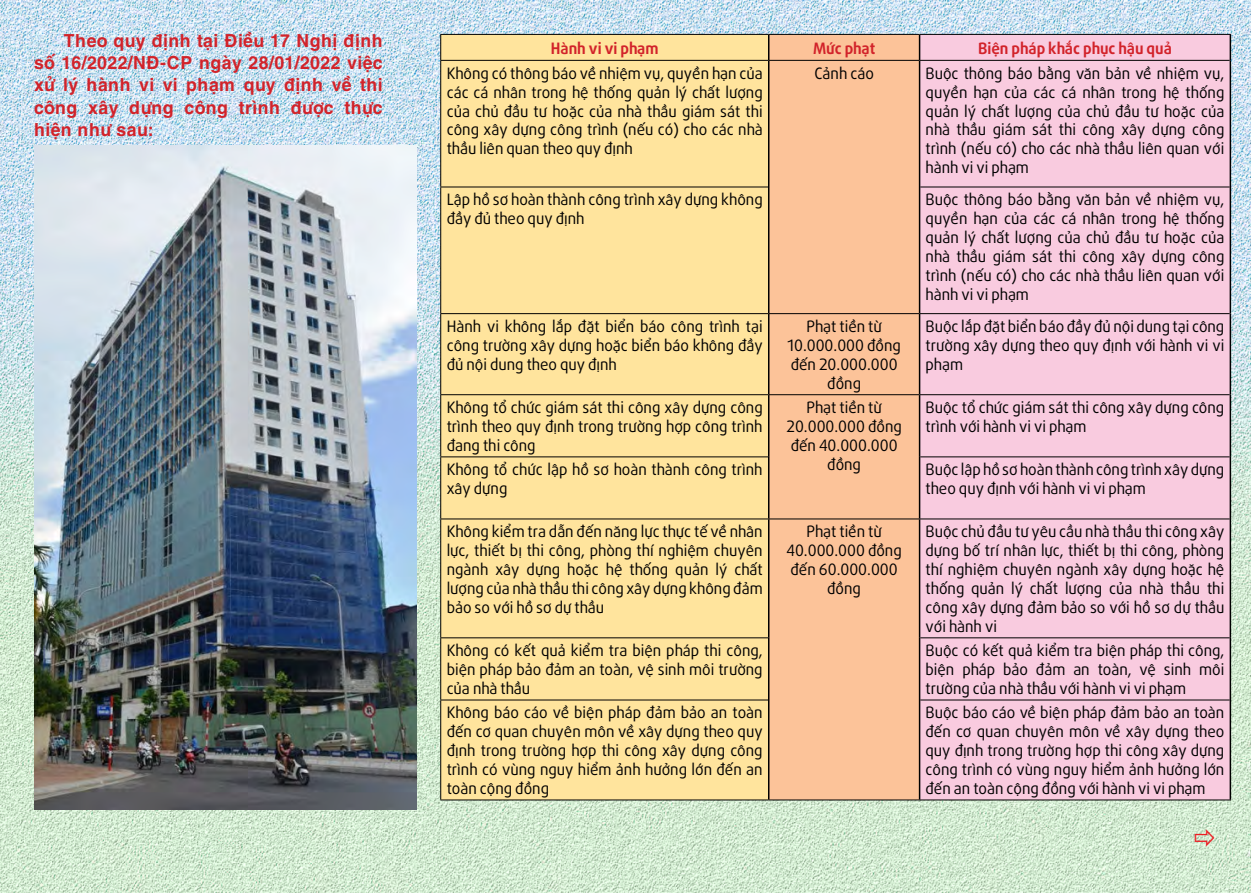
<style>
.page{position:relative;width:1251px;height:893px;background:#fff}
.page>*{position:absolute;margin:0;border:0;box-sizing:border-box;transform-origin:0 0}
.t1{font:700 18px/22.2px "UTM Helve";letter-spacing:.005em;color:#d2232a;text-align:justify}
.t2{font:15.75px/18.9px "UTM Daxline";color:#000;text-align:justify}
.t3{font:700 15.75px "UTM Daxline";color:#d2232a}
</style>
<div class="page">
<img style="left:0;top:0;width:1250px;height:893px">
<div style="left:441px;top:35px;width:326px;height:765px;background:#ffe49d"></div>
<div style="left:769px;top:35px;width:149px;height:765px;background:#fcc399"></div>
<div style="left:920px;top:35px;width:309px;height:765px;background:#f9cbdf"></div>
<hr style="left:767px;top:35px;width:2px;height:25px;background:#000">
<hr style="left:918px;top:35px;width:2px;height:25px;background:#000">
<svg style="left:1229px;top:35px;width:1px;height:25px"></svg>
<hr style="left:767px;top:61px;width:2px;height:126px;background:#000">
<hr style="left:918px;top:61px;width:2px;height:126px;background:#000">
<hr style="left:1229px;top:60px;width:1px;height:127px;background:#000">
<hr style="left:767px;top:187px;width:2px;height:126px;background:#000">
<hr style="left:918px;top:187px;width:2px;height:126px;background:#000">
<hr style="left:1229px;top:187px;width:1px;height:127px;background:#000">
<hr style="left:767px;top:314px;width:2px;height:80px;background:#000">
<hr style="left:918px;top:314px;width:2px;height:80px;background:#000">
<hr style="left:1229px;top:314px;width:1px;height:81px;background:#000">
<hr style="left:767px;top:395px;width:2px;height:62px;background:#000">
<hr style="left:918px;top:395px;width:2px;height:62px;background:#000">
<hr style="left:1229px;top:395px;width:1px;height:62px;background:#000">
<hr style="left:767px;top:457px;width:2px;height:62px;background:#000">
<hr style="left:918px;top:457px;width:2px;height:62px;background:#000">
<hr style="left:1229px;top:457px;width:1px;height:62px;background:#000">
<hr style="left:767px;top:519px;width:2px;height:119px;background:#000">
<hr style="left:918px;top:519px;width:2px;height:119px;background:#000">
<hr style="left:1229px;top:519px;width:1px;height:119px;background:#000">
<hr style="left:767px;top:638px;width:2px;height:62px;background:#000">
<hr style="left:918px;top:638px;width:2px;height:62px;background:#000">
<hr style="left:1229px;top:638px;width:1px;height:62px;background:#000">
<hr style="left:767px;top:700px;width:2px;height:100px;background:#000">
<hr style="left:918px;top:700px;width:2px;height:100px;background:#000">
<hr style="left:1229px;top:700px;width:1px;height:100px;background:#000">
<hr style="left:440px;top:34px;width:328px;height:1px;background:#000">
<svg style="left:440px;top:35px;width:1px;height:25px"></svg>
<hr style="left:768px;top:34px;width:151px;height:1px;background:#000">
<hr style="left:919px;top:34px;width:311px;height:1px;background:#000">
<hr style="left:440px;top:60px;width:328px;height:1px;background:#000">
<hr style="left:440px;top:61px;width:1px;height:126px;background:#000">
<hr style="left:768px;top:60px;width:151px;height:1px;background:#000">
<hr style="left:768px;top:313px;width:151px;height:1px;background:#000">
<hr style="left:919px;top:60px;width:310px;height:1px;background:#000">
<hr style="left:440px;top:187px;width:327px;height:1px;background:#000">
<hr style="left:440px;top:187px;width:1px;height:126px;background:#000">
<hr style="left:920px;top:187px;width:309px;height:1px;background:#000">
<hr style="left:440px;top:313px;width:328px;height:1px;background:#000">
<hr style="left:440px;top:314px;width:1px;height:80px;background:#000">
<hr style="left:919px;top:313px;width:310px;height:1px;background:#000">
<hr style="left:440px;top:394px;width:328px;height:1px;background:#000">
<hr style="left:440px;top:395px;width:1px;height:61px;background:#000">
<hr style="left:768px;top:394px;width:151px;height:1px;background:#000">
<hr style="left:768px;top:519px;width:151px;height:1px;background:#000">
<hr style="left:919px;top:394px;width:310px;height:1px;background:#000">
<hr style="left:440px;top:456px;width:327px;height:1px;background:#000">
<hr style="left:440px;top:457px;width:1px;height:62px;background:#000">
<hr style="left:920px;top:456px;width:309px;height:1px;background:#000">
<hr style="left:440px;top:519px;width:328px;height:1px;background:#000">
<hr style="left:440px;top:519px;width:1px;height:118px;background:#000">
<hr style="left:919px;top:519px;width:310px;height:1px;background:#000">
<hr style="left:440px;top:637px;width:327px;height:1px;background:#000">
<hr style="left:440px;top:638px;width:1px;height:62px;background:#000">
<hr style="left:440px;top:700px;width:1px;height:100px;background:#000">
<hr style="left:920px;top:637px;width:309px;height:1px;background:#000">
<hr style="left:440px;top:700px;width:327px;height:1px;background:#000">
<hr style="left:440px;top:800px;width:328px;height:1px;background:#000">
<hr style="left:768px;top:800px;width:151px;height:1px;background:#000">
<hr style="left:920px;top:700px;width:309px;height:1px;background:#000">
<hr style="left:919px;top:800px;width:311px;height:1px;background:#000">
<img style="left:34px;top:146px;width:383px;height:663px">
<svg style="left:1194px;top:829px;width:20px;height:17px"></svg>
<p class="t1" style="left:34px;top:27px;width:350px;text-indent:30px">Theo quy định tại Điều 17 Nghị định số 16/2022/NĐ-CP ngày 28/01/2022 việc xử lý hành vi vi phạm quy định về thi công xây dựng công trình được thực hiện như sau:</p>
<p class="t3" style="left:550px;top:36px;width:109px">Hành vi vi phạm</p>
<p class="t3" style="left:812px;top:36px;width:64px">Mức phạt</p>
<p class="t3" style="left:977px;top:36px;width:195px">Biện pháp khắc phục hậu quả</p>
<p class="t2" style="left:446px;top:63px;width:317px">Không có thông báo về nhiệm vụ, quyền hạn của các cá nhân trong hệ thống quản lý chất lượng của chủ đầu tư hoặc của nhà thầu giám sát thi công xây dựng công trình (nếu có) cho các nhà thầu liên quan theo quy định</p>
<p class="t2" style="left:814px;top:63px;width:61px">Cảnh cáo</p>
<p class="t2" style="left:925px;top:63px;width:300px">Buộc thông báo bằng văn bản về nhiệm vụ, quyền hạn của các cá nhân trong hệ thống quản lý chất lượng của chủ đầu tư hoặc của nhà thầu giám sát thi công xây dựng công trình (nếu có) cho các nhà thầu liên quan với hành vi vi phạm</p>
<p class="t2" style="left:446px;top:190px;width:317px">Lập hồ sơ hoàn thành công trình xây dựng không đầy đủ theo quy định</p>
<p class="t2" style="left:925px;top:190px;width:300px">Buộc thông báo bằng văn bản về nhiệm vụ, quyền hạn của các cá nhân trong hệ thống quản lý chất lượng của chủ đầu tư hoặc của nhà thầu giám sát thi công xây dựng công trình (nếu có) cho các nhà thầu liên quan với hành vi vi phạm</p>
<p class="t2" style="left:446px;top:316px;width:317px">Hành vi không lắp đặt biển báo công trình tại công trường xây dựng hoặc biển báo không đầy đủ nội dung theo quy định</p>
<p class="t2" style="left:787px;top:316px;width:115px;text-align:center">Phạt tiền từ<br>10.000.000 đồng đến 20.000.000 đồng</p>
<p class="t2" style="left:925px;top:316px;width:300px">Buộc lắp đặt biển báo đầy đủ nội dung tại công trường xây dựng theo quy định với hành vi vi phạm</p>
<p class="t2" style="left:446px;top:397px;width:317px">Không tổ chức giám sát thi công xây dựng công trình theo quy định trong trường hợp công trình đang thi công</p>
<p class="t2" style="left:786px;top:397px;width:117px;text-align:center">Phạt tiền từ<br>20.000.000 đồng đến 40.000.000 đồng</p>
<p class="t2" style="left:925px;top:397px;width:300px">Buộc tổ chức giám sát thi công xây dựng công trình với hành vi vi phạm</p>
<p class="t2" style="left:446px;top:459px;width:317px">Không tổ chức lập hồ sơ hoàn thành công trình xây dựng</p>
<p class="t2" style="left:925px;top:459px;width:300px">Buộc lập hồ sơ hoàn thành công trình xây dựng theo quy định với hành vi vi phạm</p>
<p class="t2" style="left:446px;top:521px;width:317px">Không kiểm tra dẫn đến năng lực thực tế về nhân lực, thiết bị thi công, phòng thí nghiệm chuyên ngành xây dựng hoặc hệ thống quản lý chất lượng của nhà thầu thi công xây dựng không đảm bảo so với hồ sơ dự thầu</p>
<p class="t2" style="left:786px;top:521px;width:117px;text-align:center">Phạt tiền từ<br>40.000.000 đồng đến 60.000.000 đồng</p>
<p class="t2" style="left:925px;top:521px;width:300px">Buộc chủ đầu tư yêu cầu nhà thầu thi công xây dựng bố trí nhân lực, thiết bị thi công, phòng thí nghiệm chuyên ngành xây dựng hoặc hệ thống quản lý chất lượng của nhà thầu thi công xây dựng đảm bảo so với hồ sơ dự thầu với hành vi</p>
<p class="t2" style="left:446px;top:640px;width:317px">Không có kết quả kiểm tra biện pháp thi công, biện pháp bảo đảm an toàn, vệ sinh môi trường của nhà thầu</p>
<p class="t2" style="left:925px;top:640px;width:300px">Buộc có kết quả kiểm tra biện pháp thi công, biện pháp bảo đảm an toàn, vệ sinh môi trường của nhà thầu với hành vi vi phạm</p>
<p class="t2" style="left:446px;top:702px;width:317px">Không báo cáo về biện pháp đảm bảo an toàn đến cơ quan chuyên môn về xây dựng theo quy định trong trường hợp thi công xây dựng công trình có vùng nguy hiểm ảnh hưởng lớn đến an toàn cộng đồng</p>
<p class="t2" style="left:925px;top:702px;width:300px">Buộc báo cáo về biện pháp đảm bảo an toàn đến cơ quan chuyên môn về xây dựng theo quy định trong trường hợp thi công xây dựng công trình có vùng nguy hiểm ảnh hưởng lớn đến an toàn cộng đồng với hành vi vi phạm</p>
</div>
